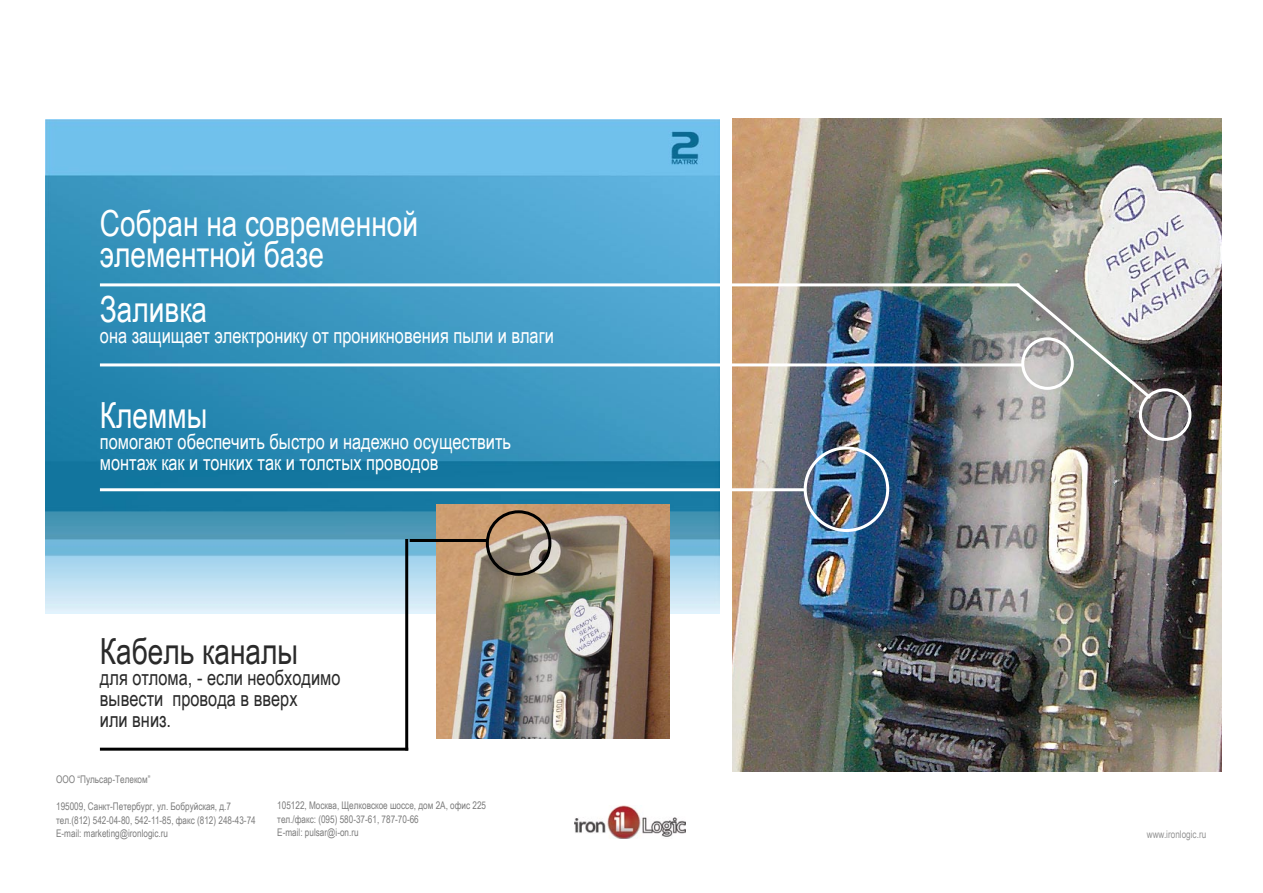
<style>
.page{position:relative;width:1263px;height:893px;background:#fff}
.page>*{position:absolute;margin:0;border:0;box-sizing:border-box;transform-origin:0 0}
.t1{font:36px "Arial Narrow";color:#fff;scale:.95 1}
.t2{font:36px "Arial Narrow";color:#2a2a2a;scale:.95 1}
.t3{font:21px "Arial Narrow";color:#fff;scale:.95 1}
.t4{font:21px "Arial Narrow";color:#2a2a2a;scale:.95 1}
.t5{font:10.5px "Arial Narrow";color:#7c7c7c;scale:.95 1}
.t6{font:10.5px "Arial Narrow";color:#939393;scale:.95 1}
</style>
<div class="page">
<img style="left:45px;top:119px;width:674px;height:494px">
<img style="left:575px;top:805px;width:110px;height:34px">
<img style="left:733px;top:118px;width:489px;height:653px">
<img style="left:437px;top:505px;width:232px;height:233px">
<hr style="left:100px;top:283px;width:919px;height:3px;background:#fff">
<hr style="left:100px;top:363px;width:922px;height:3px;background:#fff">
<hr style="left:100px;top:488px;width:706px;height:3px;background:#fff">
<svg style="left:1012px;top:280px;width:142px;height:122px;background:#9da5a0"></svg>
<div style="left:1021px;top:337px;width:53px;height:53px;border:3px solid #fff;border-radius:50%"></div>
<div style="left:1139px;top:388px;width:52px;height:53px;border:3px solid #fff;border-radius:50%"></div>
<div style="left:804px;top:446px;width:85px;height:86px;border:3px solid #fff;border-radius:50%"></div>
<hr style="left:100px;top:748px;width:308px;height:3px;background:#000">
<div style="left:486px;top:510px;width:65px;height:66px;border:3px solid #000;border-radius:50%"></div>
<hr style="left:405px;top:539px;width:3px;height:211px;background:#000">
<hr style="left:410px;top:539px;width:77px;height:3px;background:#000">
<p class="t1" style="left:100px;top:197px;width:336px">Собран на современной</p>
<p class="t1" style="left:100px;top:228px;width:237px">элементной базе</p>
<p class="t1" style="left:100px;top:283px;width:114px">Заливка</p>
<p class="t3" style="left:100px;top:320px;width:479px">она защищает электронику от проникновения пыли и влаги</p>
<p class="t1" style="left:100px;top:389px;width:115px">Клеммы</p>
<p class="t3" style="left:100px;top:426px;width:434px">помогают обеспечить быстро и надежно осуществить</p>
<p class="t3" style="left:100px;top:447px;width:358px">монтаж как и тонких так и толстых проводов</p>
<p class="t2" style="left:100px;top:625px;width:210px">Кабель каналы</p>
<p class="t4" style="left:100px;top:662px;width:255px">для отлома, - если необходимо</p>
<p class="t4" style="left:100px;top:683px;width:210px">вывести провода в вверх</p>
<p class="t4" style="left:100px;top:704px;width:77px">или вниз.</p>
<p class="t5" style="left:56px;top:772px;width:101px">ООО “Пульсар-Телеком”</p>
<p class="t5" style="left:56px;top:799px;width:186px">195009, Санкт-Петербург, ул. Бобруйская, д.7</p>
<p class="t5" style="left:56px;top:812px;width:212px">тел.(812) 542-04-80, 542-11-85, факс (812) 248-43-74</p>
<p class="t5" style="left:56px;top:826px;width:119px">E-mail: marketing@ironlogic.ru</p>
<p class="t5" style="left:277px;top:798px;width:221px">105122, Москва, Щелковское шоссе, дом 2А, офис 225</p>
<p class="t5" style="left:277px;top:811px;width:151px">тел./факс: (095) 580-37-61, 787-70-66</p>
<p class="t5" style="left:277px;top:825px;width:87px">E-mail: pulsar@i-on.ru</p>
<p class="t6" style="left:1147px;top:826px;width:64px">www.ironlogic.ru</p>
</div>
